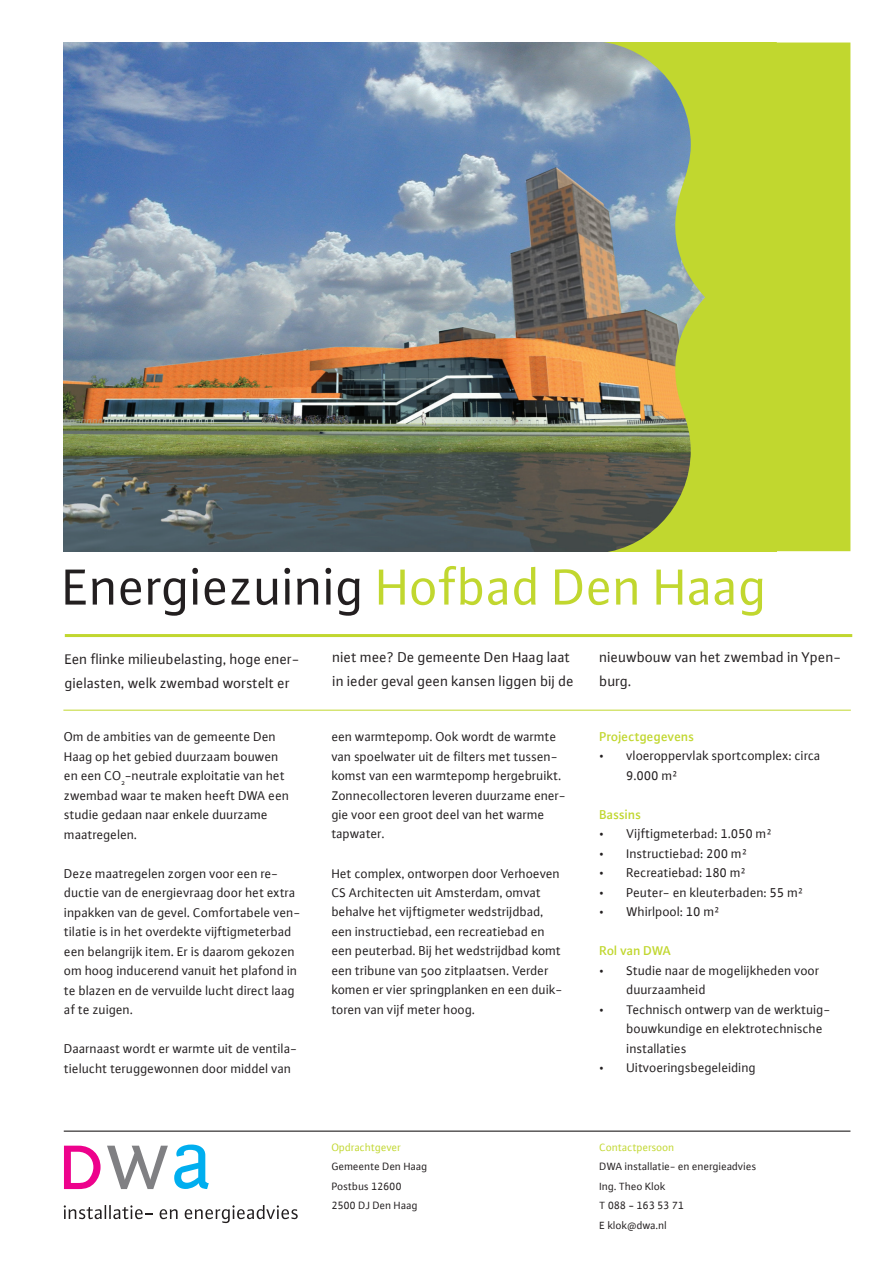
<style>
.page{position:relative;width:893px;height:1263px;background:#fff}
.page>*{position:absolute;margin:0;border:0;box-sizing:border-box;transform-origin:0 0}
.t1{font:54px "Plus Sans Normal";color:#231f20}
.t2{font:15px/24px "Plus Sans Normal";color:#231f20}
.t3{font:13.5px/19.5px "Plus Sans Normal";color:#231f20}
.t4{font:500 13.5px "Plus Sans";color:#c1d72f}
.t5{font:13.5px "Plus Sans Normal SC";color:#231f20}
.t6{font:11.25px/19.5px "Plus Sans Normal";color:#231f20}
.t7{font:11.25px "Plus Sans Normal";color:#c1d72f}
.t8{font:11.25px "Plus Sans Normal SC";color:#231f20}
.s1{color:#c1d72f}
.s2{font-family:"Plus Sans Normal SC"}
.s3{font-family:"Plus Sans Normal"}
</style>
<div class="page">
<img style="left:63px;top:43px;width:525px;height:508px">
<hr style="left:65px;top:634px;width:787px;height:3px;background:#c1d72f">
<div style="left:775px;top:43px;width:75px;height:508px;background:#c1d72f"></div>
<hr style="left:63px;top:710px;width:788px;height:1px;background:#c1d72f">
<hr style="left:64px;top:1130px;width:786px;height:2px;background:#231f20">
<svg style="left:64px;top:1146px;width:37px;height:43px"></svg>
<svg style="left:107px;top:1146px;width:61px;height:43px"></svg>
<svg style="left:174px;top:1144px;width:35px;height:45px"></svg>
<svg style="left:64px;top:1205px;width:88px;height:14px"></svg>
<svg style="left:160px;top:1209px;width:18px;height:10px"></svg>
<svg style="left:185px;top:1205px;width:113px;height:18px"></svg>
<svg style="left:588px;top:43px;width:189px;height:508px;fill:#c1d72f"></svg>
<h1 class="t1" style="left:63px;top:555px;width:706px">Energiezuinig <span class="s1">Hofbad Den Haag</span></h1>
<p class="t2" style="left:65px;top:647px;width:236px">Een flinke milieubelasting, hoge ener&shy;gielasten, welk zwembad worstelt er</p>
<p class="t2" style="left:333px;top:645px;width:243px">niet mee? De gemeente Den Haag laat in ieder geval geen kansen liggen bij de</p>
<p class="t2" style="left:600px;top:645px;width:243px">nieuwbouw van het zwembad in Ypen&shy;burg.</p>
<p class="t3" style="left:64px;top:727px;width:226px">Om de ambities van de gemeente Den<br>Haag op het gebied duurzaam bouwen en een CO<sub>2</sub>-neutrale exploitatie van het zwembad waar te maken heeft DWA een studie gedaan naar enkele duurzame maatregelen.</p>
<p class="t3" style="left:64px;top:863px;width:238px">Deze maatregelen zorgen voor een re&shy;ductie van de energievraag door het extra inpakken van de gevel. Comfortabele ven&shy;tilatie is in het overdekte vijftigmeterbad een belangrijk item. Er is daarom gekozen om hoog inducerend vanuit het plafond in te blazen en de vervuilde lucht direct laag af te zuigen.</p>
<p class="t3" style="left:64px;top:1039px;width:234px">Daarnaast wordt er warmte uit de ventila&shy;tielucht teruggewonnen door middel van</p>
<p class="t3" style="left:332px;top:727px;width:236px">een warmtepomp. Ook wordt de warmte van spoelwater uit de filters met tussen&shy;komst van een warmtepomp hergebruikt.<br>Zonnecollectoren leveren duurzame ener&shy;gie voor een groot deel van het warme tapwater.</p>
<p class="t3" style="left:332px;top:863px;width:232px">Het complex, ontworpen door Verhoeven CS Architecten uit Amsterdam, omvat behalve het vijftigmeter wedstrijdbad, een instructiebad, een recreatiebad en een peuterbad. Bij het wedstrijdbad komt een tribune van 500 zitplaatsen. Verder komen er vier springplanken en een duik&shy;toren van vijf meter hoog.</p>
<p class="t7" style="left:332px;top:1140px;width:71px">Opdrachtgever</p>
<p class="t6" style="left:332px;top:1157px;width:97px">Gemeente Den Haag<br>Postbus <span class="s2">12600<br>2500</span> DJ Den Haag</p>
<p class="t4" style="left:600px;top:728px;width:96px">Projectgegevens</p>
<p class="t3" style="left:600px;top:746px;width:223px">• vloeroppervlak sportcomplex: circa</p>
<p class="t5" style="left:627px;top:768px;width:53px">9.000 <span class="s3">m²</span></p>
<p class="t4" style="left:600px;top:806px;width:43px">Bassins</p>
<p class="t3" style="left:600px;top:824px;width:174px">• Vijftigmeterbad: <span class="s2">1.050</span> m²</p>
<p class="t3" style="left:600px;top:844px;width:149px">• Instructiebad: <span class="s2">200</span> m²</p>
<p class="t3" style="left:600px;top:863px;width:148px">• Recreatiebad: <span class="s2">180</span> m²</p>
<p class="t3" style="left:600px;top:883px;width:205px">• Peuter- en kleuterbaden: <span class="s2">55</span> m²</p>
<p class="t3" style="left:600px;top:902px;width:122px">• Whirlpool: <span class="s2">10</span> m²</p>
<p class="t4" style="left:600px;top:943px;width:73px">Rol van DWA</p>
<p class="t3" style="left:627px;top:961px;width:194px;text-indent:-27px">• Studie naar de mogelijkheden voor duurzaamheid</p>
<p class="t3" style="left:627px;top:1000px;width:205px;text-indent:-27px">• Technisch ontwerp van de werktuig&shy;bouwkundige en elektrotechnische installaties</p>
<p class="t3" style="left:600px;top:1058px;width:158px">• Uitvoeringsbegeleiding</p>
<p class="t7" style="left:600px;top:1140px;width:76px">Contactpersoon</p>
<p class="t6" style="left:600px;top:1157px;width:158px">DWA installatie- en energieadvies<br>Ing. Theo Klok</p>
<p class="t8" style="left:600px;top:1199px;width:86px"><span class="s3">T</span> 088 - 163 53 71</p>
<p class="t6" style="left:600px;top:1215px;width:69px"><span class="s2">E</span> klok@dwa.nl</p>
</div>
